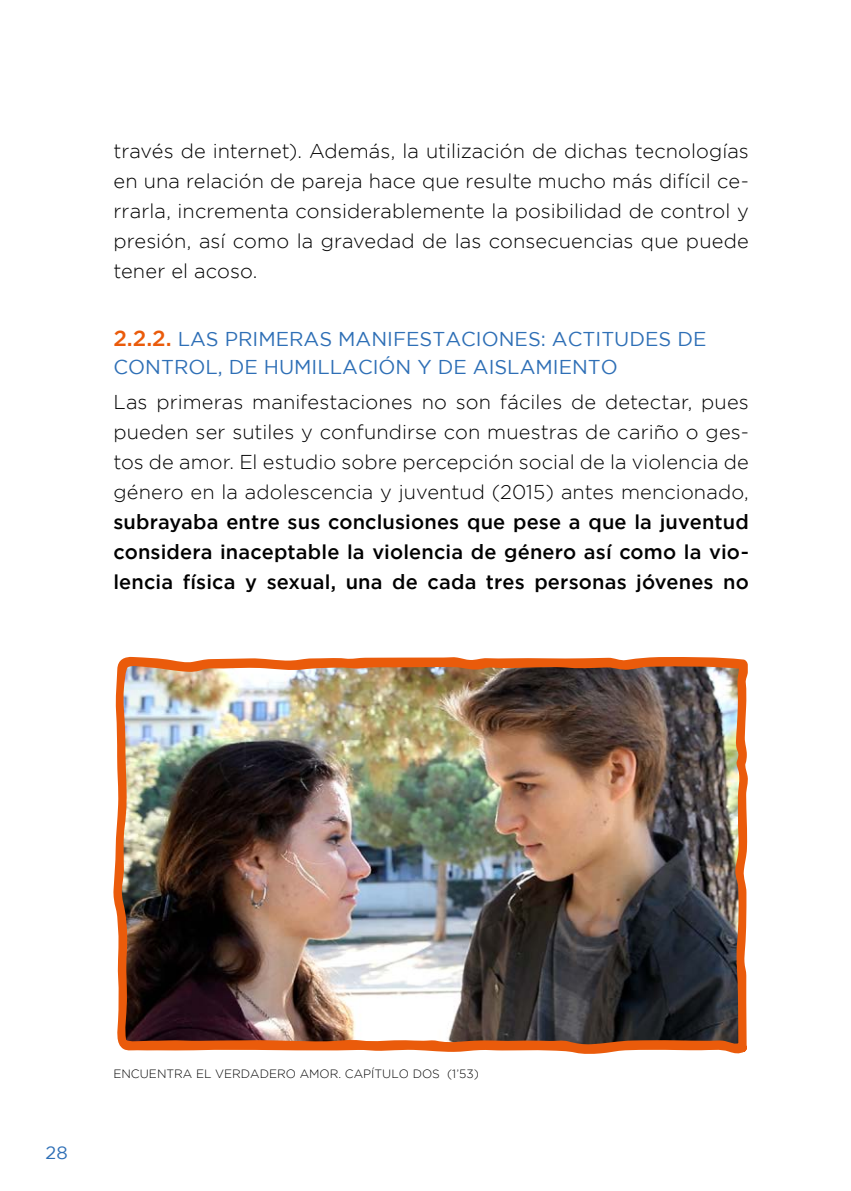
<style>
.page{position:relative;width:851px;height:1191px;background:#fff}
.page>*{position:absolute;margin:0;border:0;box-sizing:border-box;transform-origin:0 0}
.t1{font:300 20px/30px "Gotham";letter-spacing:.005em;color:#000;text-align:justify}
.t2{font:500 20px/30px "Gotham";letter-spacing:.01em;color:#000;text-align:justify}
.t3{font:20px "Gotham";color:#2e6fb6}
.t4{font:18px "Gotham";color:#2e6fb6}
.t5{font:300 12px "Gotham";color:#000}
.s1{font-weight:500;font-size:22px;color:#ea5b0b}
</style>
<div class="page">
<img style="left:113px;top:656px;width:635px;height:398px">
<p class="t1" style="left:113px;top:135px;width:636px">través de internet). Además, la utilización de dichas tecnologías en una relación de pareja hace que resulte mucho más difícil ce&shy;rrarla, incrementa considerablemente la posibilidad de control y presión, así como la gravedad de las consecuencias que puede tener el acoso.</p>
<p class="t3" style="left:113px;top:326px;width:126px"><span class="s1">2.2.2.</span> LAS PRIMERAS</p>
<p class="t3" style="left:338px;top:326px;width:15px">MANIFESTACIONES</p>
<p class="t3" style="left:540px;top:326px;width:26px">: ACTITUDES</p>
<p class="t3" style="left:677px;top:326px;width:14px">DE</p>
<p class="t3" style="left:113px;top:354px;width:16px">CONTROL</p>
<p class="t3" style="left:218px;top:354px;width:60px">, DE HUMILLACIÓN</p>
<p class="t3" style="left:417px;top:354px;width:70px">Y DE AISLAMIENTO</p>
<p class="t1" style="left:113px;top:386px;width:636px">Las primeras manifestaciones no son fáciles de detectar, pues pueden ser sutiles y confundirse con muestras de cariño o ges&shy;tos de amor. El estudio sobre percepción social de la violencia de género en la adolescencia y juventud (2015) antes mencionado,</p>
<p class="t2" style="left:113px;top:507px;width:636px">subrayaba entre sus conclusiones que pese a que la juventud considera inaceptable la violencia de género así como la vio&shy;lencia física y sexual, una de cada tres personas jóvenes no</p>
<p class="t4" style="left:46px;top:1140px;width:24px">28</p>
<p class="t5" style="left:113px;top:1065px;width:367px">ENCUENTRA EL VERDADERO AMOR. CAPÍTULO DOS (1’53)</p>
</div>
